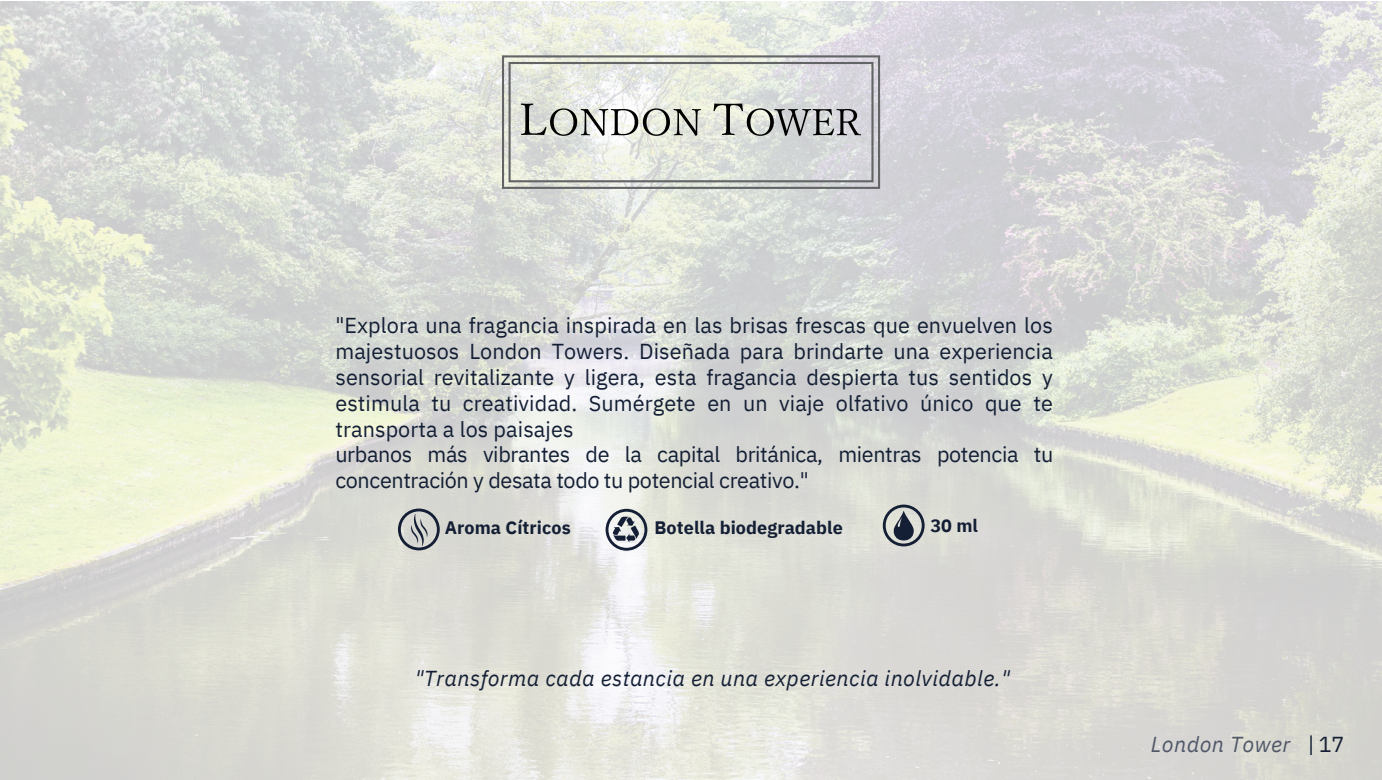
<style>
.page{position:relative;width:1382px;height:780px;background:#fff}
.page>*{position:absolute;margin:0;border:0;box-sizing:border-box;transform-origin:0 0}
.t1{font:21.62px/25.9px "IBM Plex Sans";letter-spacing:.005em;color:#141f35}
.t2{font:italic 21.62px "IBM Plex Sans";letter-spacing:.02em;color:#141f35}
.t3{font:italic 21.62px "IBM Plex Sans";letter-spacing:.02em;color:#4f5768}
.t4{font:700 18px "IBM Plex Sans";letter-spacing:.005em;color:#141f35}
</style>
<div class="page">
<img style="left:0;top:1px;width:1382px;height:777px">
<svg style="left:398px;top:508px;width:42px;height:42px;background:#a6a9aa"></svg>
<svg style="left:606px;top:508px;width:41px;height:42px"></svg>
<svg style="left:502px;top:55px;width:378px;height:134px;background:#b6b8b5"></svg>
<svg style="left:508px;top:62px;width:365px;height:120px;background:#dadcd7"></svg>
<svg style="left:521px;top:103px;width:340px;height:33px;background:#b6b8b3"></svg>
<svg style="left:883px;top:504px;width:42px;height:42px;background:#8d9295"></svg>
<h1 class="t1" style="left:335px;top:311px;width:719px">"Explora una fragancia inspirada en las brisas frescas que envuelven los majestuosos London Towers. Diseñada para brindarte una experiencia sensorial revitalizante y ligera, esta fragancia despierta tus sentidos y estimula tu creatividad. Sumérgete en un viaje olfativo único que te transporta a los paisajes<br>urbanos más vibrantes de la capital británica, mientras potencia tu concentración y desata todo tu potencial creativo."</h1>
<p class="t4" style="left:445px;top:515px;width:127px">Aroma Cítricos</p>
<p class="t4" style="left:655px;top:515px;width:190px">Botella biodegradable</p>
<h1 class="t4" style="left:930px;top:513px;width:49px">30 ml</h1>
<p class="t2" style="left:415px;top:663px;width:597px">"Transforma cada estancia en una experiencia inolvidable."</p>
<p class="t3" style="left:1151px;top:729px;width:141px">London Tower</p>
<p class="t1" style="left:1308px;top:730px;width:38px">|17</p>
</div>
